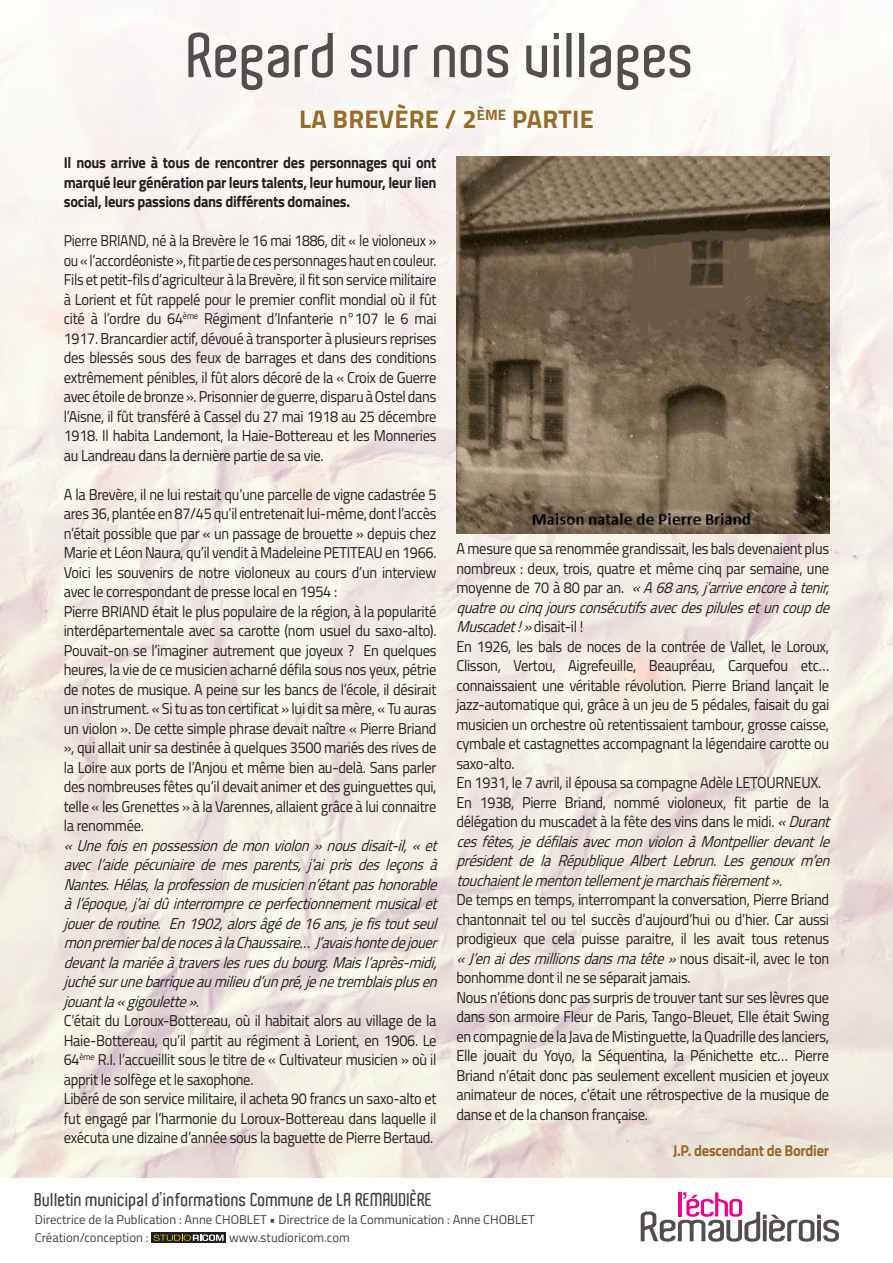
<style>
.page{position:relative;width:893px;height:1263px;background:#fff}
.page>*{position:absolute;margin:0;border:0;box-sizing:border-box;transform-origin:0 0}
.t1{font:600 60.9px "Aldo";color:#534e4d}
.t2{font:700 25.5px "Titillium";letter-spacing:.01em;color:#976b28}
.t3{font:600 18px "Aldo";color:#3e3e3f}
.t4{font:15.75px/19.5px "Titillium";letter-spacing:-.02em;color:#231f20;scale:.92 1}
.t5{font:15.75px/19.5px "Titillium";letter-spacing:-.02em;color:#231f20;text-align:justify;scale:.89 1}
.t6{font:italic 15.75px/19.5px "Titillium";letter-spacing:-.02em;color:#231f20;text-align:justify;scale:.92 1}
.t7{font:700 15.75px/19.5px "Titillium";letter-spacing:-.02em;color:#231f20;text-align:justify;scale:.92 1}
.t8{font:700 15.75px "Titillium";letter-spacing:-.02em;color:#976b28;scale:.92 1}
.t9{font:12.75px/18px "Titillium";color:#3e3e3f}
.s1{font-style:italic}
</style>
<div class="page">
<img style="left:0;top:0;width:893px;height:1178px">
<div style="left:151px;top:1232px;width:75px;height:11px;background:#231f20"></div>
<svg style="left:154px;top:1234px;width:70px;height:7px"></svg>
<svg style="left:641px;top:1192px;width:198px;height:50px"></svg>
<div style="left:282px;top:87px;width:329px;height:61px;background:#fbf7f5"></div>
<img style="left:456px;top:156px;width:373px;height:378px">
<h1 class="t1" style="left:188px;top:21px;width:509px">Regard sur nos villages</h1>
<h2 class="t2" style="left:299px;top:100px;width:296px">LA BREVÈRE / 2<sup>ÈME</sup> PARTIE</h2>
<p class="t7" style="left:64px;top:152px;width:407px">Il nous arrive à tous de rencontrer des personnages qui ont marqué leur génération par leurs talents, leur humour, leur lien social, leurs passions dans différents domaines.</p>
<p class="t5" style="left:64px;top:230px;width:420px">Pierre BRIAND, né à la Brevère le 16 mai 1886, dit « le violoneux » ou « l’accordéoniste », fit partie de ces personnages haut en couleur.<br>Fils et petit-fils d’agriculteur à la Brevère, il fit son service militaire à Lorient et fût rappelé pour le premier conflit mondial où il fût cité à l’ordre du 64<sup>ème</sup> Régiment d’Infanterie n°107 le 6 mai 1917. Brancardier actif, dévoué à transporter à plusieurs reprises des blessés sous des feux de barrages et dans des conditions extrêmement pénibles, il fût alors décoré de la « Croix de Guerre avec étoile de bronze ». Prisonnier de guerre, disparu à Ostel dans l’Aisne, il fût transféré à Cassel du 27 mai 1918 au 25 décembre 1918. Il habita Landemont, la Haie-Bottereau et les Monneries au Landreau dans la dernière partie de sa vie.</p>
<p class="t4" style="left:64px;top:484px;width:407px">A la Brevère, il ne lui restait qu’une parcelle de vigne cadastrée 5 ares 36, plantée en 87/45 qu’il entretenait lui-même, dont l’accès n’était possible que par « un passage de brouette » depuis chez Marie et Léon Naura, qu’il vendit à Madeleine PETITEAU en 1966.<br>Voici les souvenirs de notre violoneux au cours d’un interview avec le correspondant de presse local en 1954 :<br>Pierre BRIAND était le plus populaire de la région, à la popularité interdépartementale avec sa carotte (nom usuel du saxo-alto).<br>Pouvait-on se l’imaginer autrement que joyeux ? En quelques heures, la vie de ce musicien acharné défila sous nos yeux, pétrie de notes de musique. A peine sur les bancs de l’école, il désirait un instrument. « Si tu as ton certificat » lui dit sa mère, « Tu auras un violon ». De cette simple phrase devait naître « Pierre Briand », qui allait unir sa destinée à quelques 3500 mariés des rives de la Loire aux ports de l’Anjou et même bien au-delà. Sans parler des nombreuses fêtes qu’il devait animer et des guinguettes qui, telle « les Grenettes » à la Varennes, allaient grâce à lui connaitre la renommée.</p>
<p class="t6" style="left:64px;top:835px;width:413px">«Unefoisenpossessiondemonviolon»nousdisait-il,«et avecl’aidepécuniairedemesparents,j ’aiprisdesleçonsà Nantes.Hélas,laprofessiondemusicienn’étantpashonorable àl’époque,j ’aidûinterrompreceperfectionnementmusicalet jouerderoutine. En1902,alorsâgéde16ans,jefistoutseul monpremierbaldenocesàlaChaussaire…J’avaishontedejouer devantlamariéeàtraverslesruesdubourg.Maisl’après-midi, juchésurunebarriqueaumilieud’unpré,jenetremblaisplusen jouantla«gigoulette».</p>
<p class="t4" style="left:64px;top:1010px;width:407px">C’était du Loroux-Bottereau, où il habitait alors au village de la Haie-Bottereau, qu’il partit au régiment à Lorient, en 1906. Le 64<sup>ème</sup> R.I. l’accueillit sous le titre de « Cultivateur musicien » où il apprit le solfège et le saxophone.<br>Libéré de son service militaire, il acheta 90 francs un saxo-alto et fut engagé par l’harmonie du Loroux-Bottereau dans laquelle il exécuta une dizaine d’année sous la baguette de Pierre Bertaud.</p>
<p class="t4" style="left:456px;top:538px;width:413px">A mesure que sa renommée grandissait, les bals devenaient plus nombreux : deux, trois, quatre et même cinq par semaine, une m o y e n n e d e 7 0 à 8 0 p a r a n . <span class="s1">«A68ans,j ’arriveencoreàtenir, quatreoucinqjoursconsécutifsavecdespilulesetuncoupde Muscadet!»</span>disait-il !<br>En 1926, les bals de noces de la contrée de Vallet, le Loroux, Clisson, Vertou, Aigrefeuille, Beaupréau, Carquefou etc… connaissaient une véritable révolution. Pierre Briand lançait le jazz-automatique qui, grâce à un jeu de 5 pédales, faisait du gai musicien un orchestre où retentissaient tambour, grosse caisse, cymbale et castagnettes accompagnant la légendaire carotte ou saxo-alto.<br>En 1931, le 7 avril, il épousa sa compagne Adèle LETOURNEUX.<br>En 1938, Pierre Briand, nommé violoneux, fit partie de la délégation du muscadet à la fête des vins dans le midi. <span class="s1">«Durant cesfêtes,jedéfilaisavecmonviolonàMontpellierdevantle président de la République Albert Lebrun. Les genoux m’en touchaientlementontellementjemarchaisfièrement».</span></p>
<p class="t4" style="left:456px;top:889px;width:407px">De temps en temps, interrompant la conversation, Pierre Briand chantonnait tel ou tel succès d’aujourd’hui ou d’hier. Car aussi prodigieux que cela puisse paraitre, il les avait tous retenus <span class="s1">«J’enaidesmillionsdansmatête»</span>n o u s d i s a i t - i l , av e c l e t o n bonhomme dont il ne se séparait jamais.<br>Nous n’étions donc pas surpris de trouver tant sur ses lèvres que dans son armoire Fleur de Paris, Tango-Bleuet, Elle était Swing en compagnie de la Java de Mistinguette, la Quadrille des lanciers, Elle jouait du Yoyo, la Séquentina, la Pénichette etc… Pierre Briand n’était donc pas seulement excellent musicien et joyeux animateur de noces, c’était une rétrospective de la musique de danse et de la chanson française.</p>
<p class="t8" style="left:673px;top:1138px;width:171px">J.P. descendant de Bordier</p>
<p class="t3" style="left:35px;top:1189px;width:400px">Bulletin municipal d’informations Commune de LA REMAUDIÈRE</p>
<p class="t9" style="left:35px;top:1210px;width:502px">Directrice de la Publication : Anne CHOBLET • Directrice de la Communication : Anne CHOBLET<br>Création/conception :</p>
<p class="t9" style="left:229px;top:1228px;width:122px">www.studioricom.com</p>
</div>
